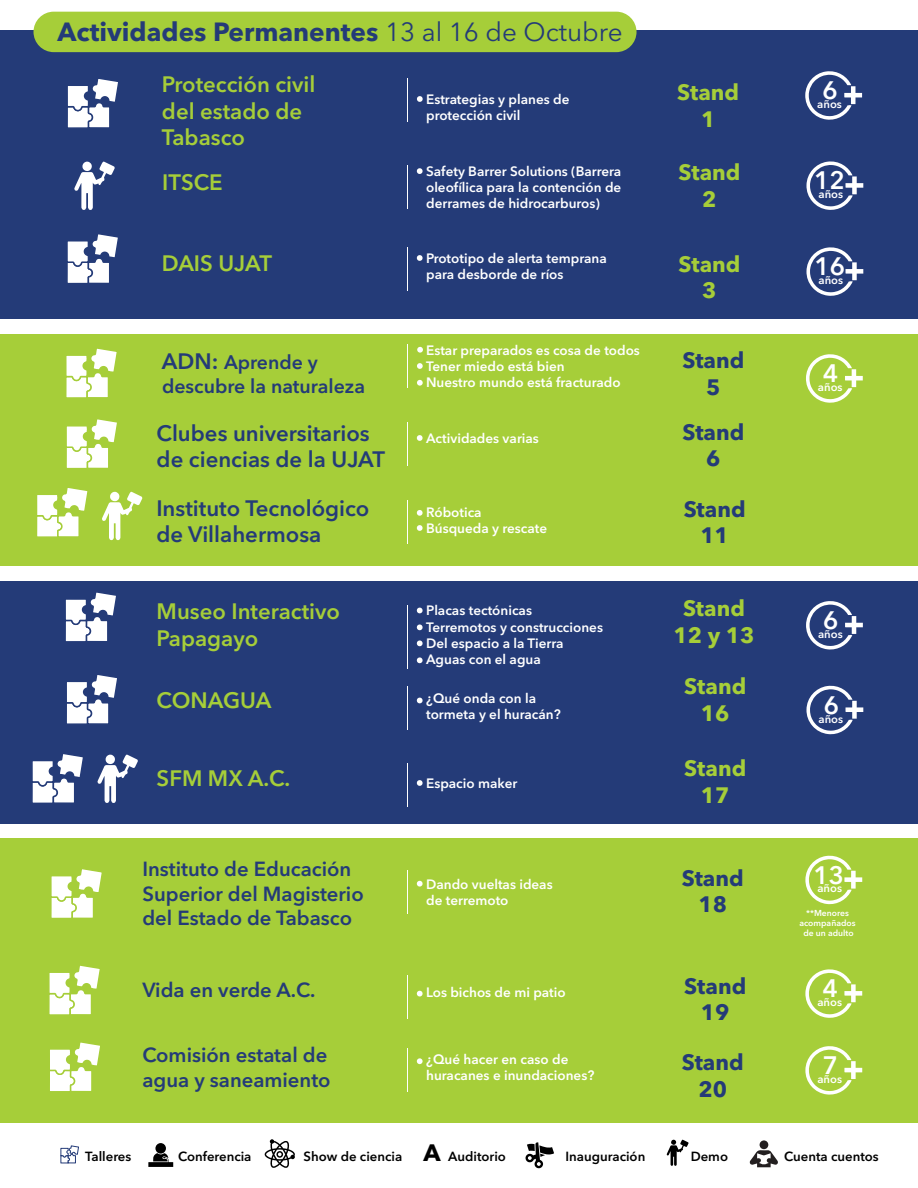
<style>
.page{position:relative;width:918px;height:1188px;background:#fff}
.page>*{position:absolute;margin:0;border:0;box-sizing:border-box;transform-origin:0 0}
.t1{font:700 26.1px "Avenir Next LT Pro";color:#243b78}
.t2{font:600 25.05px "Avenir Next LT Pro";color:#fff}
.t3{font:600 22.2px/26.5px "Avenir Next LT Pro";color:#a6ce39}
.t4{font:600 22.2px/26.5px "Avenir Next LT Pro";color:#243b78}
.t5{font:700 22.2px/26.5px "Avenir Next LT Pro";color:#a6ce39;text-align:center}
.t6{font:700 22.2px/26.5px "Avenir Next LT Pro";color:#243b78;text-align:center}
.t7{font:600 20.25px/24.3px "Avenir Next LT Pro";color:#243b78}
.t8{font:600 19.5px/23.4px "Avenir Next LT Pro";color:#243b78}
.t9{font:600 13.5px/16.2px "Avenir Next LT Pro";color:#fff}
.t10{font:600 13.2px "Avenir Next LT Pro";color:#000}
.t11{font:600 11.25px "Avenir Next LT Pro";color:#fff}
.t12{font:600 8.55px/10.4px "Avenir Next LT Pro";color:#fff;text-align:center}
.s1{font-weight:400}
.s2{font-size:22.2px}
.s3{font-weight:700;font-size:23.55px}
</style>
<div class="page">
<div style="left:0;top:31px;width:918px;height:288px;background:#243b78"></div>
<div style="left:34px;top:12px;width:603px;height:40px;background:#a6ce39;border-radius:20px"></div>
<div style="left:0;top:334px;width:917px;height:232px;background:#a6ce39"></div>
<div style="left:1px;top:838px;width:917px;height:285px;background:#a6ce39"></div>
<div style="left:0;top:582px;width:917px;height:242px;background:#243b78"></div>
<svg style="left:67px;top:234px;width:51px;height:49px"></svg>
<svg style="left:67px;top:79px;width:51px;height:49px"></svg>
<svg style="left:74px;top:162px;width:41px;height:48px"></svg>
<svg style="left:102px;top:492px;width:41px;height:48px"></svg>
<svg style="left:806px;top:161px;width:57px;height:49px"></svg>
<svg style="left:806px;top:247px;width:57px;height:49px"></svg>
<svg style="left:806px;top:354px;width:57px;height:49px"></svg>
<svg style="left:66px;top:348px;width:51px;height:50px"></svg>
<svg style="left:66px;top:419px;width:51px;height:49px"></svg>
<svg style="left:37px;top:488px;width:51px;height:49px"></svg>
<svg style="left:97px;top:755px;width:41px;height:48px"></svg>
<svg style="left:65px;top:592px;width:51px;height:50px"></svg>
<svg style="left:66px;top:675px;width:51px;height:49px"></svg>
<svg style="left:32px;top:754px;width:51px;height:49px"></svg>
<svg style="left:806px;top:601px;width:57px;height:49px"></svg>
<svg style="left:806px;top:685px;width:57px;height:50px"></svg>
<svg style="left:805px;top:855px;width:57px;height:50px"></svg>
<svg style="left:805px;top:969px;width:57px;height:49px"></svg>
<svg style="left:805px;top:1046px;width:57px;height:49px"></svg>
<svg style="left:51px;top:869px;width:51px;height:49px"></svg>
<svg style="left:49px;top:965px;width:51px;height:50px"></svg>
<svg style="left:50px;top:1042px;width:50px;height:49px"></svg>
<svg style="left:805px;top:71px;width:57px;height:49px"></svg>
<hr style="left:408px;top:78px;width:1px;height:44px;background:#fff">
<hr style="left:408px;top:165px;width:1px;height:44px;background:#fff">
<hr style="left:408px;top:247px;width:1px;height:44px;background:#fff">
<hr style="left:408px;top:344px;width:1px;height:44px;background:#fff">
<hr style="left:408px;top:422px;width:1px;height:44px;background:#fff">
<hr style="left:408px;top:500px;width:1px;height:44px;background:#fff">
<hr style="left:408px;top:686px;width:1px;height:44px;background:#fff">
<hr style="left:408px;top:763px;width:1px;height:44px;background:#fff">
<hr style="left:408px;top:870px;width:1px;height:44px;background:#fff">
<hr style="left:408px;top:975px;width:1px;height:44px;background:#fff">
<hr style="left:408px;top:1048px;width:1px;height:44px;background:#fff">
<hr style="left:408px;top:605px;width:1px;height:64px;background:#fff">
<svg style="left:417px;top:96px;width:6px;height:6px"></svg>
<svg style="left:416px;top:168px;width:7px;height:6px"></svg>
<svg style="left:416px;top:255px;width:7px;height:6px"></svg>
<svg style="left:417px;top:347px;width:6px;height:6px"></svg>
<svg style="left:417px;top:363px;width:6px;height:6px"></svg>
<svg style="left:417px;top:380px;width:6px;height:6px"></svg>
<svg style="left:416px;top:435px;width:7px;height:6px"></svg>
<svg style="left:416px;top:510px;width:7px;height:6px"></svg>
<svg style="left:416px;top:525px;width:7px;height:6px"></svg>
<svg style="left:416px;top:607px;width:7px;height:7px"></svg>
<svg style="left:416px;top:624px;width:7px;height:7px"></svg>
<svg style="left:416px;top:640px;width:7px;height:7px"></svg>
<svg style="left:416px;top:657px;width:7px;height:7px"></svg>
<svg style="left:416px;top:697px;width:7px;height:7px"></svg>
<svg style="left:416px;top:780px;width:7px;height:6px"></svg>
<svg style="left:416px;top:880px;width:7px;height:7px"></svg>
<svg style="left:416px;top:990px;width:7px;height:7px"></svg>
<svg style="left:417px;top:1058px;width:6px;height:6px"></svg>
<svg style="left:60px;top:1146px;width:19px;height:17px"></svg>
<svg style="left:148px;top:1153px;width:25px;height:14px"></svg>
<div style="left:155px;top:1143px;width:11px;height:11px;background:#000;border-radius:50%"></div>
<svg style="left:265px;top:1139px;width:30px;height:29px"></svg>
<svg style="left:525px;top:1142px;width:29px;height:26px"></svg>
<svg style="left:667px;top:1140px;width:22px;height:26px"></svg>
<svg style="left:750px;top:1150px;width:28px;height:17px"></svg>
<div style="left:760px;top:1140px;width:8px;height:9px;background:#231f20;border-radius:50%"></div>
<h1 class="t1" style="left:58px;top:16px;width:567px">Actividades Permanentes <span class="s1">13 al 16 de Octubre</span></h1>
<h3 class="t3" style="left:162px;top:71px;width:155px">Protección civil del estado de<br>Tabasco</h3>
<h3 class="t5" style="left:677px;top:79px;width:63px">Stand<br>1</h3>
<h3 class="t5" style="left:679px;top:159px;width:63px">Stand<br>2</h3>
<p class="t9" style="left:426px;top:91px;width:145px">Estrategias y planes de protección civil</p>
<h3 class="t3" style="left:162px;top:169px;width:62px">ITSCE</h3>
<p class="t9" style="left:426px;top:163px;width:197px;text-align:justify">Safety Barrer Solutions (Barrera oleofílica para la contención de derrames de hidrocarburos)</p>
<h3 class="t3" style="left:162px;top:250px;width:112px">DAIS UJAT</h3>
<p class="t9" style="left:426px;top:250px;width:182px">Prototipo de alerta temprana para desborde de ríos</p>
<p class="t9" style="left:426px;top:342px;width:215px">Estar preparados es cosa de todos<br>Tener miedo está bien<br>Nuestro mundo está fracturado</p>
<h3 class="t8" style="left:162px;top:350px;width:205px"><span class="s2">ADN:</span> Aprende y descubre la naturaleza</h3>
<h3 class="t4" style="left:157px;top:420px;width:230px">Clubes universitarios de ciencias de la UJAT</h3>
<p class="t9" style="left:426px;top:430px;width:114px">Actividades varias</p>
<h3 class="t4" style="left:156px;top:494px;width:215px">Instituto Tecnológico de Villahermosa</h3>
<p class="t9" style="left:426px;top:504px;width:123px">Róbotica<br>Búsqueda y rescate</p>
<h3 class="t3" style="left:157px;top:598px;width:185px">Museo Interactivo<br>Papagayo</h3>
<p class="t9" style="left:426px;top:603px;width:178px">Placas tectónicas<br>Terremotos y construcciones<br>Del espacio a la Tierra<br>Aguas con el agua</p>
<h3 class="t3" style="left:157px;top:687px;width:116px">CONAGUA</h3>
<p class="t9" style="left:426px;top:690px;width:136px">¿Qué onda con la tormeta y el huracán?</p>
<h3 class="t3" style="left:157px;top:765px;width:135px">SFM MX A.C.</h3>
<p class="t9" style="left:426px;top:775px;width:93px">Espacio maker</p>
<h3 class="t7" style="left:142px;top:857px;width:223px">Instituto de Educación<br>Superior del Magisterio del Estado de Tabasco</h3>
<p class="t9" style="left:426px;top:876px;width:128px">Dando vueltas ideas de terremoto</p>
<h3 class="t7" style="left:142px;top:978px;width:175px">Vida en verde A.C.</h3>
<p class="t9" style="left:426px;top:985px;width:141px">Los bichos de mi patio</p>
<h3 class="t7" style="left:142px;top:1043px;width:190px">Comisión estatal de agua y saneamiento</h3>
<p class="t9" style="left:426px;top:1051px;width:170px">¿Qué hacer en caso de huracanes e inundaciones?</p>
<h3 class="t5" style="left:679px;top:250px;width:63px">Stand<br>3</h3>
<h3 class="t6" style="left:682px;top:347px;width:63px">Stand<br>5</h3>
<h3 class="t6" style="left:682px;top:419px;width:63px">Stand<br>6</h3>
<h3 class="t6" style="left:684px;top:496px;width:63px">Stand<br>11</h3>
<h3 class="t5" style="left:674px;top:595px;width:82px">Stand<br>12 y 13</h3>
<h3 class="t5" style="left:684px;top:673px;width:63px">Stand<br>16</h3>
<h3 class="t5" style="left:684px;top:755px;width:63px">Stand<br>17</h3>
<h3 class="t6" style="left:682px;top:864px;width:63px">Stand<br>18</h3>
<h3 class="t6" style="left:684px;top:972px;width:63px">Stand<br>19</h3>
<h3 class="t6" style="left:682px;top:1049px;width:63px">Stand<br>20</h3>
<h2 class="t2" style="left:823px;top:75px;width:17px">6</h2>
<p class="t11" style="left:817px;top:97px;width:26px">años</p>
<h2 class="t2" style="left:814px;top:165px;width:32px">12</h2>
<p class="t11" style="left:819px;top:187px;width:26px">años</p>
<h2 class="t2" style="left:815px;top:251px;width:32px">16</h2>
<p class="t11" style="left:819px;top:273px;width:26px">años</p>
<h2 class="t2" style="left:823px;top:358px;width:17px">4</h2>
<p class="t11" style="left:818px;top:380px;width:26px">años</p>
<h2 class="t2" style="left:823px;top:605px;width:17px">6</h2>
<p class="t11" style="left:818px;top:627px;width:26px">años</p>
<h2 class="t2" style="left:824px;top:690px;width:17px">6</h2>
<p class="t11" style="left:819px;top:712px;width:26px">años</p>
<h2 class="t2" style="left:813px;top:860px;width:32px">13</h2>
<p class="t11" style="left:817px;top:882px;width:26px">años</p>
<p class="t12" style="left:799px;top:907px;width:58px">**Menores acompañados de un adulto</p>
<h2 class="t2" style="left:823px;top:973px;width:17px">4</h2>
<p class="t11" style="left:817px;top:995px;width:26px">años</p>
<h2 class="t2" style="left:823px;top:1050px;width:17px">7</h2>
<p class="t11" style="left:817px;top:1072px;width:26px">años</p>
<p class="t10" style="left:85px;top:1148px;width:48px">Talleres</p>
<p class="t10" style="left:178px;top:1149px;width:75px">Conferencia</p>
<p class="t10" style="left:304px;top:1148px;width:204px">Show de ciencia <span class="s3">A</span> Auditorio</p>
<p class="t10" style="left:566px;top:1148px;width:81px">Inauguración</p>
<p class="t10" style="left:691px;top:1148px;width:39px">Demo</p>
<p class="t10" style="left:784px;top:1148px;width:96px">Cuenta cuentos</p>
</div>
